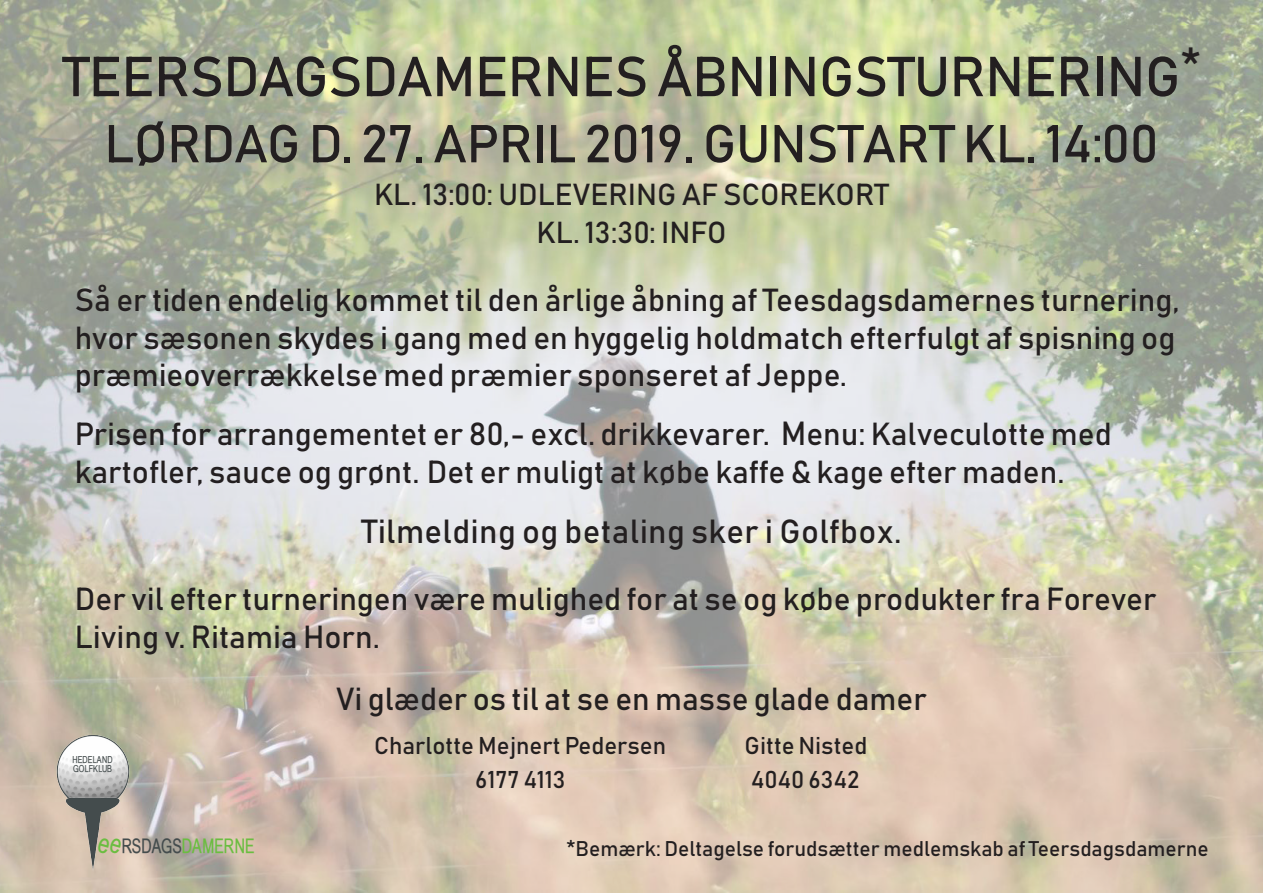
<style>
.page{position:relative;width:1263px;height:893px;background:#fff}
.page>*{position:absolute;margin:0;border:0;box-sizing:border-box;transform-origin:0 0}
.t1{font:55.5px "Bahnschrift";letter-spacing:-.01em;color:#231f20}
.t2{font:52.5px "Bahnschrift";letter-spacing:-.01em;color:#231f20}
.t3{font:46.5px "Bahnschrift";color:#231f20}
.t4{font:33px "Bahnschrift";letter-spacing:.01em;color:#231f20}
.t5{font:31.5px/37.8px "Bahnschrift";color:#231f20}
.t6{font:30px "Bahnschrift";color:#231f20}
.t7{font:24px "Bahnschrift";color:#231f20}
.t8{font:21px "Bahnschrift";color:#231f20}
.t9{font:19.95px "Babel Sans";color:#6bbd41;scale:.91 1}
.t10{font:9.6px/9.4px "Babel Sans";color:#444c4d;scale:.96 1}
.s1{font-size:33px}
.s2{color:#444c4d}
</style>
<div class="page">
<img style="left:0;top:0;width:1263px;height:893px">
<img style="left:54px;top:731px;width:79px;height:78px">
<img style="left:61px;top:793px;width:63px;height:82px">
<svg style="left:97px;top:837px;width:25px;height:17px"></svg>
<p class="t1" style="left:63px;top:42px;width:1119px">TEERSDAGSDAMERNES ÅBNINGSTURNERING</p>
<p class="t2" style="left:104px;top:111px;width:1056px">LØRDAG D. 27. APRIL 2019. GUNSTART KL. 14:00</p>
<p class="t3" style="left:1181px;top:38px;width:21px">*</p>
<p class="t6" style="left:374px;top:176px;width:516px">KL. 13:00: UDLEVERING AF SCOREKORT</p>
<p class="t6" style="left:536px;top:213px;width:191px">KL. 13:30: INFO</p>
<p class="t5" style="left:75px;top:280px;width:1106px">Så er tiden endelig kommet til den årlige åbning af Teesdagsdamernes turnering, hvor sæsonen skydes i gang med en hyggelig holdmatch efterfulgt af spisning og præmieoverrækkelse med præmier sponseret af Jeppe.</p>
<p class="t5" style="left:75px;top:414px;width:1038px">Prisen for arrangementet er 80,- excl. drikkevarer. <span class="s1">M</span>enu: Kalveculotte med</p>
<p class="t5" style="left:75px;top:452px;width:991px">kartofler, sauce og grønt. Det er muligt at købe kaffe &amp; kage efter maden.</p>
<p class="t4" style="left:361px;top:510px;width:542px">Tilmelding og betaling sker i Golfbox.</p>
<p class="t5" style="left:75px;top:579px;width:1083px">Der vil efter turneringen være mulighed for at se og købe produkter fra Forever<br>Living v. Ritamia Horn.</p>
<p class="t10" style="left:73px;top:755px;width:43px">HEDELAND<br>GOLFKLUB</p>
<p class="t9" style="left:122px;top:835px;width:148px"><span class="s2">RSDAGS</span>DAMERNE</p>
<p class="t5" style="left:336px;top:679px;width:592px">Vi glæder os til at se en masse glade damer</p>
<p class="t7" style="left:374px;top:730px;width:293px">Charlotte Mejnert Pedersen</p>
<p class="t7" style="left:475px;top:764px;width:92px">6177 4113</p>
<p class="t7" style="left:745px;top:730px;width:124px">Gitte Nisted</p>
<p class="t7" style="left:751px;top:764px;width:110px">4040 6342</p>
<p class="t8" style="left:567px;top:835px;width:644px">*Bemærk: Deltagelse forudsætter medlemskab af Teersdagsdamerne</p>
</div>
